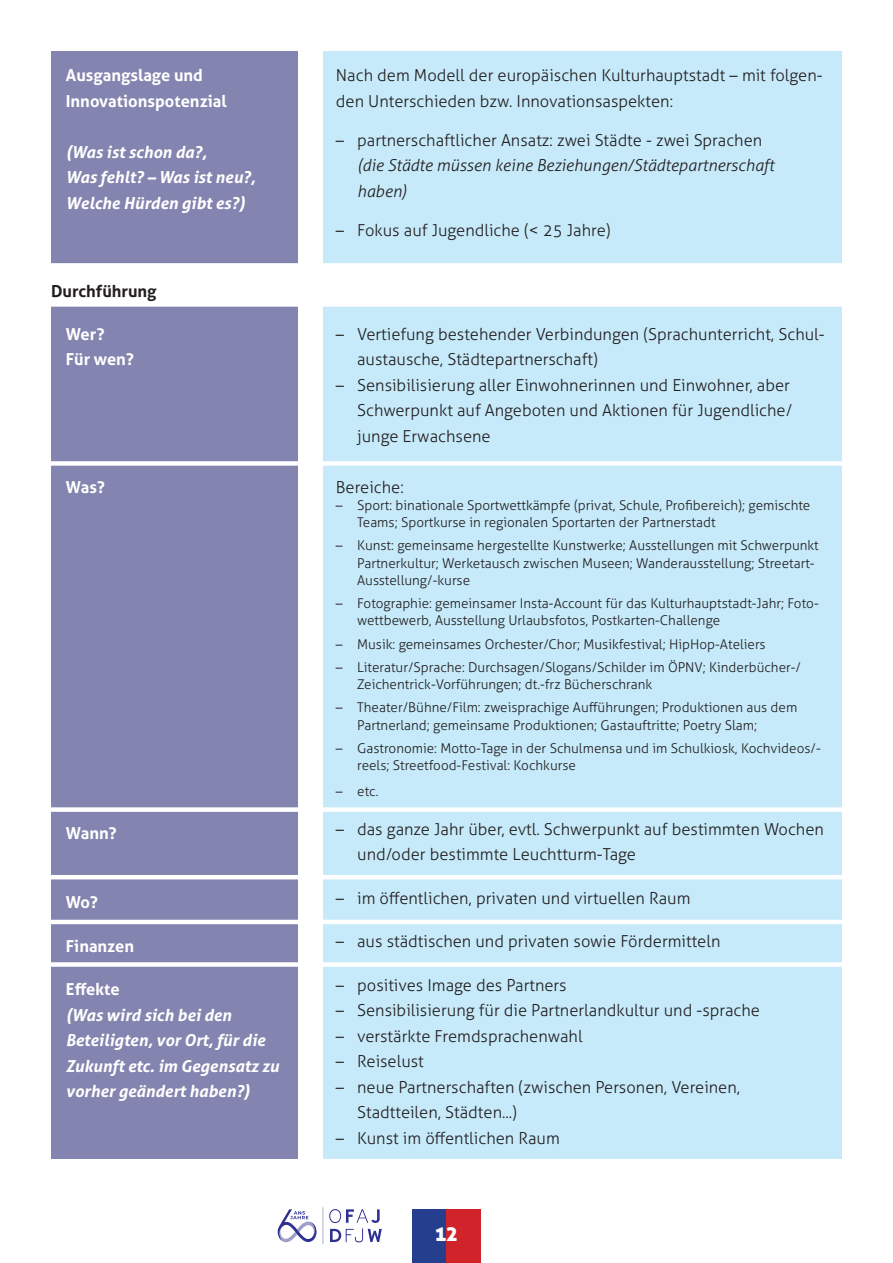
<style>
.page{position:relative;width:893px;height:1263px;background:#fff}
.page>*{position:absolute;margin:0;border:0;box-sizing:border-box;transform-origin:0 0}
.t1{font:21px "Aller Display";color:#fff}
.t2{font:300 16.5px/25.5px "Aller";color:#231f20}
.t3{font:italic 700 16.5px/25.5px "Aller";color:#fff}
.t4{font:700 16.5px/25.5px "Aller";color:#fff}
.t5{font:italic 300 16.5px/25.5px "Aller";color:#231f20}
.t6{font:700 16.5px "Aller";color:#231f20}
.t7{font:300 13.5px/17.2px "Aller";color:#231f20}
</style>
<div class="page">
<div style="left:412px;top:1209px;width:34px;height:54px;background:#253f8e"></div>
<div style="left:446px;top:1209px;width:34px;height:54px;background:#d1232a"></div>
<svg style="left:329px;top:1209px;width:53px;height:33px"></svg>
<svg style="left:278px;top:1209px;width:39px;height:33px"></svg>
<hr style="left:323px;top:1207px;width:1px;height:37px;background:#9f9fc7">
<div style="left:51px;top:51px;width:247px;height:1107px;background:#8384af"></div>
<div style="left:323px;top:51px;width:519px;height:1107px;background:#c6eafa"></div>
<div style="left:45px;top:263px;width:814px;height:44px;background:#fff"></div>
<hr style="left:45px;top:920px;width:814px;height:4px;background:#fff">
<div style="left:45px;top:962px;width:814px;height:5px;background:#fff"></div>
<div style="left:45px;top:807px;width:814px;height:5px;background:#fff"></div>
<div style="left:45px;top:461px;width:814px;height:5px;background:#fff"></div>
<hr style="left:45px;top:875px;width:814px;height:4px;background:#fff">
<p class="t4" style="left:66px;top:62px;width:162px">Ausgangslage und<br>Innovationspotenzial</p>
<p class="t3" style="left:66px;top:139px;width:191px">(Was ist schon da?,<br>Was fehlt? – Was ist neu?,<br>Welche Hürden gibt es?)</p>
<p class="t6" style="left:51px;top:281px;width:107px">Durchführung</p>
<p class="t4" style="left:66px;top:321px;width:70px">Wer?<br>Für wen?</p>
<p class="t4" style="left:66px;top:474px;width:41px">Was?</p>
<p class="t4" style="left:66px;top:820px;width:52px">Wann?</p>
<p class="t4" style="left:66px;top:889px;width:34px">Wo?</p>
<p class="t4" style="left:66px;top:933px;width:70px">Finanzen</p>
<p class="t4" style="left:66px;top:976px;width:55px">Effekte</p>
<p class="t3" style="left:66px;top:1002px;width:215px">(Was wird sich bei den<br>Beteiligten, vor Ort, für die<br>Zukunft etc. im Gegensatz zu vorher geändert haben?)</p>
<p class="t2" style="left:336px;top:63px;width:488px">Nach dem Modell der europäischen Kulturhauptstadt – mit folgen&shy;den Unterschieden bzw. Innovationsaspekten:</p>
<p class="t2" style="left:336px;top:127px;width:428px">– partnerschaftlicher Ansatz: zwei Städte - zwei Sprachen</p>
<p class="t5" style="left:357px;top:153px;width:419px">(die Städte müssen keine Beziehungen/Städtepartnerschaft haben)</p>
<p class="t2" style="left:336px;top:217px;width:276px">– Fokus auf Jugendliche (&lt; 25 Jahre)</p>
<p class="t2" style="left:357px;top:321px;width:469px;text-indent:-21px">– Vertiefung bestehender Verbindungen (Sprachunterricht, Schul&shy;austausche, Städtepartnerschaft)</p>
<p class="t2" style="left:357px;top:372px;width:437px;text-indent:-21px">– Sensibilisierung aller Einwohnerinnen und Einwohner, aber<br>Schwerpunkt auf Angeboten und Aktionen für Jugendliche/ junge Erwachsene</p>
<p class="t2" style="left:336px;top:474px;width:69px">Bereiche:</p>
<p class="t7" style="left:357px;top:496px;width:455px;text-indent:-21px">– Sport: binationale Sportwettkämpfe (privat, Schule, Profibereich); gemischte<br>Teams; Sportkurse in regionalen Sportarten der Partnerstadt</p>
<p class="t7" style="left:357px;top:537px;width:463px;text-indent:-21px">– Kunst: gemeinsame hergestellte Kunstwerke; Ausstellungen mit Schwerpunkt<br>Partnerkultur; Werketausch zwischen Museen; Wanderausstellung; Streetart-<br>Ausstellung/-kurse</p>
<p class="t7" style="left:357px;top:595px;width:463px;text-indent:-21px">– Fotographie: gemeinsamer Insta-Account für das Kulturhauptstadt-Jahr; Foto&shy;wettbewerb, Ausstellung Urlaubsfotos, Postkarten-Challenge</p>
<p class="t7" style="left:336px;top:635px;width:431px">– Musik: gemeinsames Orchester/Chor; Musikfestival; HipHop-Ateliers</p>
<p class="t7" style="left:357px;top:658px;width:445px;text-indent:-21px">– Literatur/Sprache: Durchsagen/Slogans/Schilder im ÖPNV; Kinderbücher-/<br>Zeichentrick-Vorführungen; dt.-frz Bücherschrank</p>
<p class="t7" style="left:357px;top:699px;width:442px;text-indent:-21px">– Theater/Bühne/Film: zweisprachige Aufführungen; Produktionen aus dem<br>Partnerland; gemeinsame Produktionen; Gastauftritte; Poetry Slam;</p>
<p class="t7" style="left:357px;top:739px;width:465px;text-indent:-21px">– Gastronomie: Motto-Tage in der Schulmensa und im Schulkiosk, Kochvideos/- reels; Streetfood-Festival: Kochkurse</p>
<p class="t7" style="left:336px;top:782px;width:44px">– etc.</p>
<p class="t2" style="left:357px;top:816px;width:468px;text-indent:-21px">– das ganze Jahr über, evtl. Schwerpunkt auf bestimmten Wochen und/oder bestimmte Leuchtturm-Tage</p>
<p class="t2" style="left:336px;top:885px;width:356px">– im öffentlichen, privaten und virtuellen Raum</p>
<p class="t2" style="left:336px;top:928px;width:386px">– aus städtischen und privaten sowie Fördermitteln</p>
<p class="t2" style="left:336px;top:972px;width:232px">– positives Image des Partners</p>
<p class="t2" style="left:336px;top:997px;width:426px">– Sensibilisierung für die Partnerlandkultur und -sprache</p>
<p class="t2" style="left:336px;top:1023px;width:248px">– verstärkte Fremdsprachenwahl</p>
<p class="t2" style="left:336px;top:1048px;width:89px">– Reiselust</p>
<p class="t2" style="left:357px;top:1074px;width:385px;text-indent:-21px">– neue Partnerschaften (zwischen Personen, Vereinen,<br>Stadtteilen, Städten...)</p>
<p class="t2" style="left:336px;top:1125px;width:225px">– Kunst im öffentlichen Raum</p>
<h1 class="t1" style="left:435px;top:1220px;width:24px">12</h1>
</div>
